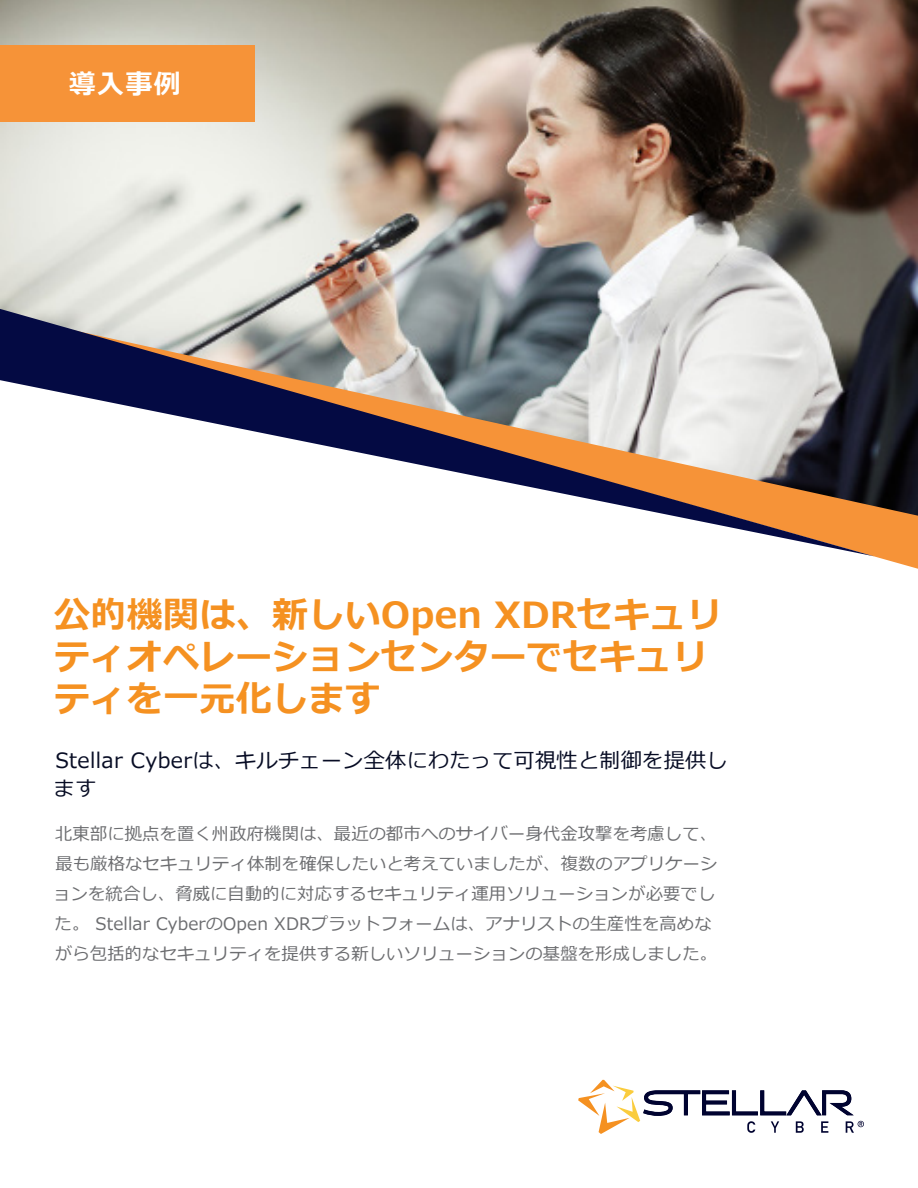
<style>
.page{position:relative;width:918px;height:1188px;background:#fff}
.page>*{position:absolute;margin:0;border:0;box-sizing:border-box;transform-origin:0 0}
.t1{font:700 36px/42px "Meiryo";letter-spacing:.01em;color:#f59121}
.t2{font:700 27px "Meiryo";color:#fff}
.t3{font:21px/28.5px "Meiryo";letter-spacing:.02em;color:#070c24}
.t4{font:17.25px/30px "Meiryo";letter-spacing:.01em;color:#6c6d70}
</style>
<div class="page">
<img style="left:0;top:0;width:918px;height:326px">
<div style="left:0;top:45px;width:255px;height:77px;background:#f69338"></div>
<svg style="left:873px;top:326px;width:45px;height:243px;background:#4a3628"></svg>
<svg style="left:0;top:309px;width:874px;height:247px"></svg>
<svg style="left:578px;top:1080px;width:286px;height:54px"></svg>
<p class="t2" style="left:69px;top:65px;width:114px">導入事例</p>
<p class="t1" style="left:54px;top:596px;width:670px">公的機関は、新しいOpen XDRセキュリティオペレーションセンターでセキュリティを一元化します</p>
<p class="t3" style="left:54px;top:747px;width:675px">Stellar Cyberは、キルチェーン全体にわたって可視性と制御を提供します</p>
<p class="t4" style="left:53px;top:819px;width:665px">北東部に拠点を置く州政府機関は、最近の都市へのサイバー身代金攻撃を考慮して、最も厳格なセキュリティ体制を確保したいと考えていましたが、複数のアプリケーションを統合し、脅威に自動的に対応するセキュリティ運用ソリューションが必要でした。 Stellar CyberのOpen XDRプラットフォームは、アナリストの生産性を高めながら包括的なセキュリティを提供する新しいソリューションの基盤を形成しました。</p>
</div>
